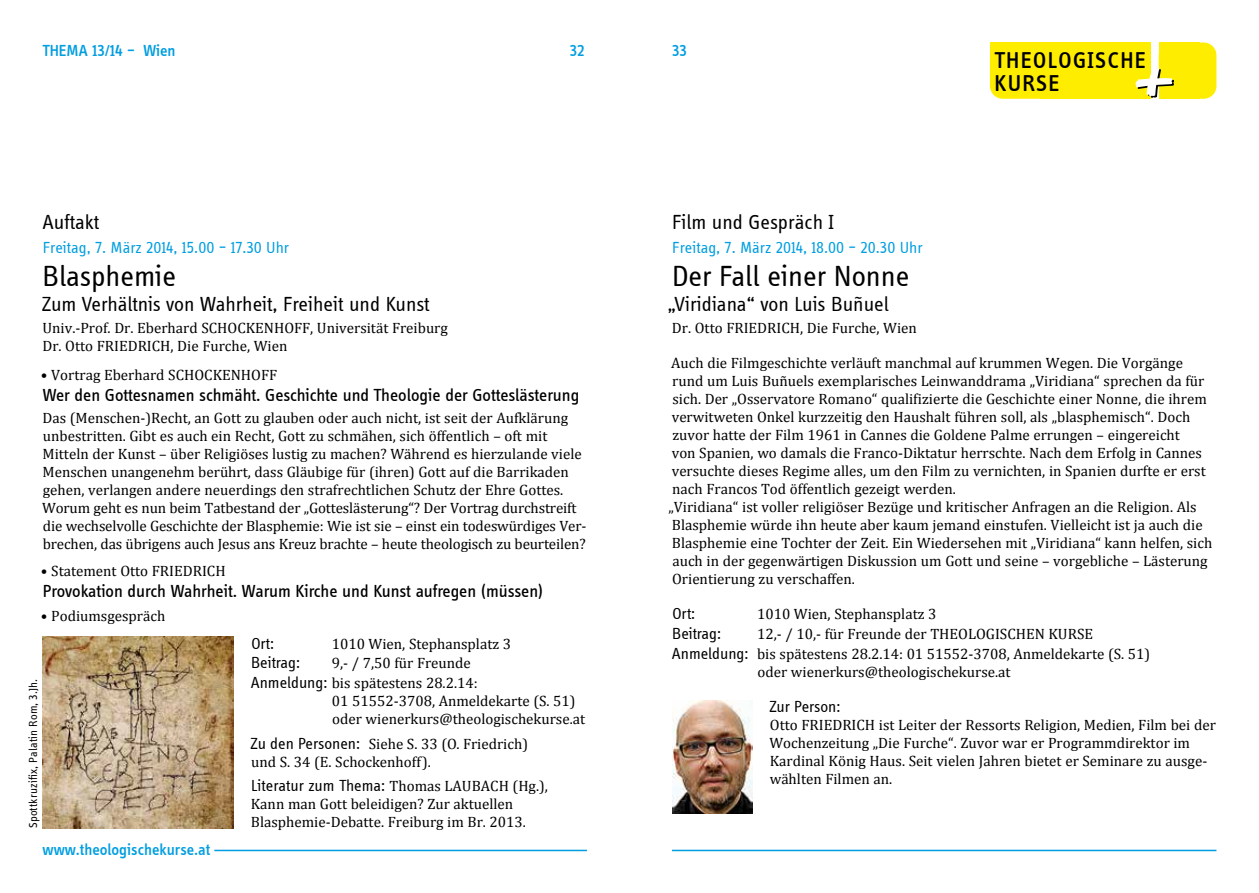
<style>
.page{position:relative;width:1259px;height:893px;background:#fff}
.page>*{position:absolute;margin:0;border:0;box-sizing:border-box;transform-origin:0 0}
.t1{font:30px "Info Disp";color:#000}
.t2{font:500 23.55px/23.5px "Info Disp";letter-spacing:.06em;color:#000}
.t3{font:21px "Info Disp";color:#000}
.t4{font:18px "Info Disp";color:#000}
.t5{font:16.5px "Info Disp";color:#009ee0}
.t6{font:500 16.5px "Info Disp";color:#009ee0}
.t7{font:16.5px "Info Disp";color:#000}
.t8{font:15px/18px "Cambria";color:#000}
.t9{font:12px "Info Disp";letter-spacing:.015em;color:#000}
.s1{font-family:"Info Disp";font-size:16.5px}
</style>
<div class="page">
<hr style="left:214px;top:850px;width:373px;height:1px;background:#009ee0">
<hr style="left:672px;top:850px;width:544px;height:1px;background:#009ee0">
<div style="left:990px;top:43px;width:160px;height:56px;background:#ffed00;border-radius:13px"></div>
<div style="left:1158px;top:43px;width:58px;height:56px;background:#ffed00;border-radius:13px"></div>
<div style="left:1158px;top:43px;width:41px;height:56px;background:#ffed00"></div>
<svg style="left:1135px;top:67px;width:39px;height:31px"></svg>
<img style="left:43px;top:637px;width:191px;height:191px">
<img style="left:672px;top:700px;width:81px;height:113px">
<p class="t6" style="left:43px;top:41px;width:135px">The ma 13/14 – Wien</p>
<p class="t6" style="left:570px;top:41px;width:16px">32</p>
<h3 class="t3" style="left:42px;top:211px;width:58px">Auftakt</h3>
<p class="t5" style="left:43px;top:238px;width:248px">Freitag, 7. März 2014, 15.00 – 17.30 Uhr</p>
<h1 class="t1" style="left:43px;top:260px;width:135px">Blasphemie</h1>
<h3 class="t3" style="left:41px;top:293px;width:390px">Zum Verhältnis von Wahrheit, Freiheit und Kunst</h3>
<p class="t8" style="left:42px;top:319px;width:407px">Univ.-Prof. Dr. Eberhard SCHOCKENHOFF, Universität Freiburg<br>Dr. Otto FRIEDRICH, Die Furche, Wien</p>
<p class="t8" style="left:41px;top:366px;width:238px">• Vortrag Eberhard SCHOCKENHOFF</p>
<p class="t4" style="left:43px;top:384px;width:538px">Wer den Gottesnamen schmäht. Geschichte und Theologie der Gotteslästerung</p>
<p class="t8" style="left:42px;top:409px;width:545px">Das (Menschen-)Recht, an Gott zu glauben oder auch nicht, ist seit der Aufklärung unbestritten. Gibt es auch ein Recht, Gott zu schmähen, sich öffentlich – oft mit Mitteln der Kunst – über Religiöses lustig zu machen? Während es hierzulande viele Menschen unangenehm berührt, dass Gläubige für (ihren) Gott auf die Barrikaden gehen, verlangen andere neuerdings den strafrechtlichen Schutz der Ehre Gottes.<br>Worum geht es nun beim Tatbestand der „Gotteslästerung“? Der Vortrag durchstreift die wechselvolle Geschichte der Blasphemie: Wie ist sie – einst ein todeswürdiges Ver&shy;brechen, das übrigens auch Jesus ans Kreuz brachte – heute theologisch zu beurteilen?</p>
<p class="t8" style="left:41px;top:562px;width:186px">• Statement Otto FRIEDRICH</p>
<p class="t4" style="left:43px;top:580px;width:502px">Provokation durch Wahrheit. Warum Kirche und Kunst aufregen (müssen)</p>
<p class="t8" style="left:41px;top:607px;width:126px">• Podiumsgespräch</p>
<p class="t7" style="left:251px;top:634px;width:24px">Ort:</p>
<p class="t8" style="left:332px;top:634px;width:181px">1010 Wien, Stephansplatz 3</p>
<p class="t7" style="left:251px;top:654px;width:50px">Beitrag:</p>
<p class="t8" style="left:251px;top:653px;width:228px;line-height:19.8px;text-indent:81px">9,- / 7,50 für Freunde<br><span class="s1">Anmeldung:</span> bis spätestens 28.2.14:</p>
<p class="t8" style="left:332px;top:692px;width:255px">01 51552-3708, Anmeldekarte (S. 51) oder wienerkurs@theologischekurse.at</p>
<p class="t8" style="left:250px;top:734px;width:279px"><span class="s1">Zu den Personen:</span> Siehe S. 33 (O. Friedrich) und S. 34 (E. Schockenhoff).</p>
<p class="t8" style="left:251px;top:777px;width:298px"><span class="s1">Literatur zum Thema:</span> Thomas LAUBACH (Hg.),<br>Kann man Gott beleidigen? Zur aktuellen<br>Blasphemie-Debatte. Freiburg im Br. 2013.</p>
<p class="t9" style="left:27px;top:828px;width:151px;rotate:-90deg">Spottkruzifix, Palatin Rom, 3.Jh.</p>
<p class="t6" style="left:43px;top:840px;width:169px">www.theologischekurse.at</p>
<p class="t6" style="left:672px;top:41px;width:16px">33</p>
<h2 class="t2" style="left:994px;top:48px;width:153px">Theologische<br>Kurse</h2>
<h3 class="t3" style="left:672px;top:211px;width:163px">Film und Gespräch I</h3>
<p class="t5" style="left:672px;top:238px;width:252px">Freitag, 7. März 2014, 18.00 – 20.30 Uhr</p>
<h1 class="t1" style="left:672px;top:260px;width:239px">Der Fall einer Nonne</h1>
<h3 class="t3" style="left:667px;top:293px;width:223px">„Viridiana“ von Luis Buñuel</h3>
<p class="t8" style="left:672px;top:319px;width:246px">Dr. Otto FRIEDRICH, Die Furche, Wien</p>
<p class="t8" style="left:668px;top:354px;width:545px">Auch die Filmgeschichte verläuft manchmal auf krummen Wegen. Die Vorgänge rund um Luis Buñuels exemplarisches Leinwanddrama „Viridiana“ sprechen da für sich. Der „Osservatore Romano“ qualifizierte die Geschichte einer Nonne, die ihrem verwitweten Onkel kurzzeitig den Haushalt führen soll, als „blasphemisch“. Doch zuvor hatte der Film 1961 in Cannes die Goldene Palme errungen – eingereicht<br>von Spanien, wo damals die Franco-Diktatur herrschte. Nach dem Erfolg in Cannes versuchte dieses Regime alles, um den Film zu vernichten, in Spanien durfte er erst nach Francos Tod öffentlich gezeigt werden.<br>„Viridiana“ ist voller religiöser Bezüge und kritischer Anfragen an die Religion. Als Blasphemie würde ihn heute aber kaum jemand einstufen. Vielleicht ist ja auch die Blasphemie eine Tochter der Zeit. Ein Wiedersehen mit „Viridiana“ kann helfen, sich auch in der gegenwärtigen Diskussion um Gott und seine – vorgebliche – Lästerung Orientierung zu verschaffen.</p>
<p class="t7" style="left:672px;top:605px;width:24px">Ort:</p>
<p class="t8" style="left:757px;top:605px;width:181px">1010 Wien, Stephansplatz 3</p>
<p class="t7" style="left:672px;top:625px;width:50px">Beitrag:</p>
<p class="t8" style="left:672px;top:624px;width:480px;line-height:19.8px;text-indent:85px">12,- / 10,- für Freunde der THEOLOGISCHEN KURSE<br><span class="s1">Anmeldung:</span> bis spätestens 28.2.14: 01 51552-3708, Anmeldekarte (S. 51)</p>
<p class="t8" style="left:757px;top:663px;width:255px">oder wienerkurs@theologischekurse.at</p>
<p class="t7" style="left:769px;top:697px;width:73px">Zur Person:</p>
<p class="t8" style="left:769px;top:715px;width:448px">Otto FRIEDRICH ist Leiter der Ressorts Religion, Medien, Film bei der Wochenzeitung „Die Furche“. Zuvor war er Programmdirektor im Kardinal König Haus. Seit vielen Jahren bietet er Seminare zu ausge&shy;wählten Filmen an.</p>
</div>
